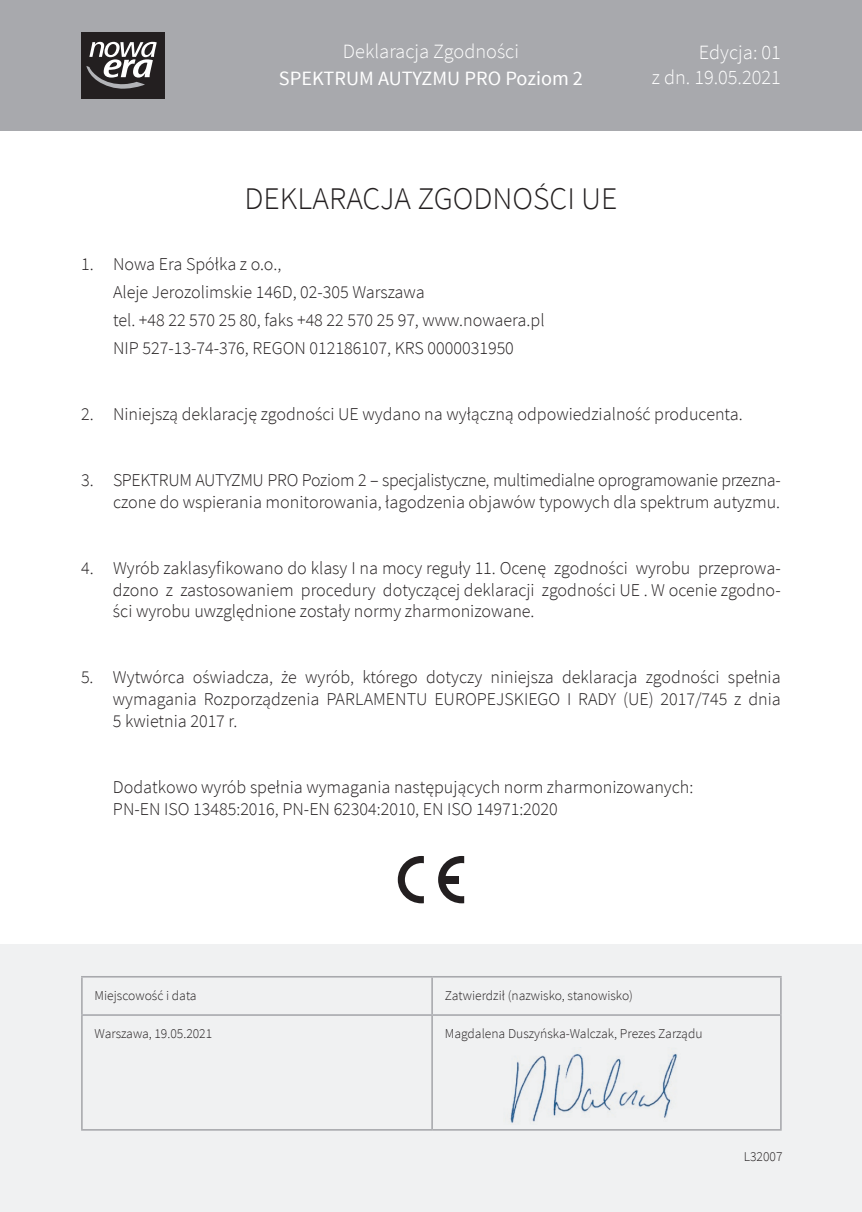
<style>
.page{position:relative;width:862px;height:1212px;background:#fff}
.page>*{position:absolute;margin:0;border:0;box-sizing:border-box;transform-origin:0 0}
.t1{font:300 31.5px "Source Sans Pro";color:#231f20}
.t2{font:300 20.25px/24.8px "Source Sans Pro";color:#fff;text-align:right}
.t3{font:20.25px "Source Sans Pro";color:#fff}
.t4{font:300 18px/21.6px "Source Sans Pro";color:#231f20}
.t5{font:300 18px/21.6px "Source Sans Pro";letter-spacing:-.02em;color:#231f20;text-align:right}
.t6{font:300 13.5px "Source Sans Pro";color:#231f20}
</style>
<div class="page">
<div style="left:0;top:944px;width:861px;height:268px;background:#f0f1f2"></div>
<div style="left:0;top:0;width:861px;height:130px;background:#a8a9ad"></div>
<div style="left:81px;top:32px;width:83px;height:66px;background:#231f20"></div>
<svg style="left:86px;top:42px;width:71px;height:47px"></svg>
<hr style="left:81px;top:976px;width:351px;height:1px;background:#a8a9ad">
<hr style="left:81px;top:977px;width:2px;height:37px;background:#a8a9ad">
<hr style="left:432px;top:976px;width:349px;height:1px;background:#a8a9ad">
<hr style="left:431px;top:977px;width:1px;height:37px;background:#a8a9ad">
<hr style="left:779px;top:977px;width:2px;height:37px;background:#a8a9ad">
<hr style="left:81px;top:1014px;width:351px;height:2px;background:#a8a9ad">
<hr style="left:81px;top:1016px;width:2px;height:113px;background:#a8a9ad">
<hr style="left:432px;top:1014px;width:349px;height:2px;background:#a8a9ad">
<hr style="left:431px;top:1016px;width:1px;height:113px;background:#a8a9ad">
<hr style="left:779px;top:1016px;width:2px;height:113px;background:#a8a9ad">
<hr style="left:81px;top:1129px;width:351px;height:1px;background:#a8a9ad">
<hr style="left:432px;top:1129px;width:349px;height:1px;background:#a8a9ad">
<img style="left:510px;top:1047px;width:167px;height:76px">
<svg style="left:397px;top:856px;width:26px;height:47px"></svg>
<svg style="left:438px;top:856px;width:26px;height:47px"></svg>
<div style="left:440px;top:876px;width:19px;height:7px;background:#231f20"></div>
<p class="t2" style="left:343px;top:39px;width:177px">Deklaracja Zgodności</p>
<p class="t3" style="left:279px;top:66px;width:305px">SPEKTRUM AUTYZMU PRO Poziom 2</p>
<p class="t2" style="left:651px;top:40px;width:130px">Edycja: 01<br>z dn. 19.05.2021</p>
<h1 class="t1" style="left:244px;top:179px;width:374px">DEKLARACJA ZGODNOŚCI UE</h1>
<p class="t4" style="left:113px;top:250px;width:433px;line-height:27.9px;text-indent:-32px">1. Nowa Era Spółka z o.o.,<br>Aleje Jerozolimskie 146D, 02-305 Warszawa<br>tel. +48 22 570 25 80, faks +48 22 570 25 97, www.nowaera.pl NIP 527-13-74-376, REGON 012186107, KRS 0000031950</p>
<p class="t4" style="left:81px;top:403px;width:662px">2. Niniejszą deklarację zgodności UE wydano na wyłączną odpowiedzialność producenta.</p>
<p class="t5" style="left:81px;top:469px;width:701px">3. SPEKTRUM AUTYZMU PRO Poziom 2 – specjalistyczne, multimedialne oprogramowanie przezna&shy;czone do wspierania monitorowania, łagodzenia objawów typowych dla spektrum autyzmu.</p>
<p class="t4" style="left:113px;top:557px;width:669px;text-align:justify;text-indent:-32px">4. Wyrób zaklasyfikowano do klasy I na mocy reguły 11. Ocenę zgodności wyrobu przeprowa&shy;dzono z zastosowaniem procedury dotyczącej deklaracji zgodności UE . W ocenie zgodno&shy;ści wyrobu uwzględnione zostały normy zharmonizowane.</p>
<p class="t4" style="left:113px;top:667px;width:669px;text-align:justify;text-indent:-32px">5. Wytwórca oświadcza, że wyrób, którego dotyczy niniejsza deklaracja zgodności spełnia wymagania Rozporządzenia PARLAMENTU EUROPEJSKIEGO I RADY (UE) 2017/745 z dnia 5 kwietnia 2017 r.</p>
<p class="t4" style="left:113px;top:776px;width:581px">Dodatkowo wyrób spełnia wymagania następujących norm zharmonizowanych:<br>PN-EN ISO 13485:2016, PN-EN 62304:2010, EN ISO 14971:2020</p>
<p class="t6" style="left:95px;top:987px;width:103px">Miejscowość i data</p>
<p class="t6" style="left:444px;top:987px;width:189px">Zatwierdził (nazwisko, stanowisko)</p>
<p class="t6" style="left:95px;top:1025px;width:119px">Warszawa, 19.05.2021</p>
<p class="t6" style="left:444px;top:1025px;width:259px">Magdalena Duszyńska-Walczak, Prezes Zarządu</p>
<p class="t6" style="left:743px;top:1148px;width:40px">L32007</p>
</div>
